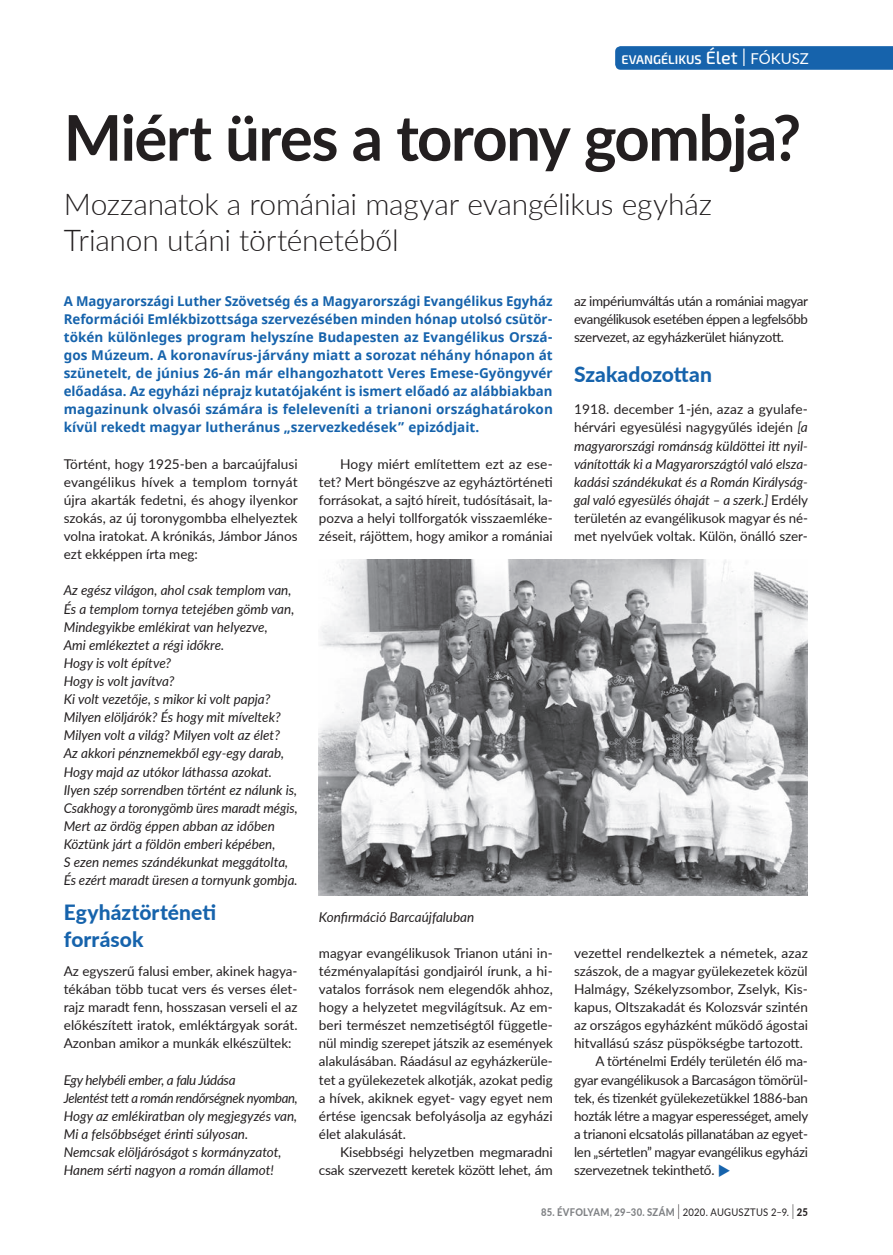
<style>
.page{position:relative;width:893px;height:1255px;background:#fff}
.page>*{position:absolute;margin:0;border:0;box-sizing:border-box;transform-origin:0 0}
.t1{font:700 63px "Lato";letter-spacing:-.025em;color:#231f20}
.t2{font:300 30px/36.2px "Lato";letter-spacing:-.01em;color:#231f20}
.t3{font:800 21px/27px "Lato";letter-spacing:.005em;color:#1663ac}
.t4{font:13.5px/18.1px "Lato";letter-spacing:-.01em;color:#231f20;text-align:justify}
.t5{font:italic 13.5px/18.1px "Lato";color:#231f20}
.t6{font:700 13.5px/18.1px "Noto Sans";letter-spacing:.005em;color:#1663ac;text-align:justify}
.t7{font:600 12.6px "Exo 2";color:#fff}
.t8{font:800 10.5px "Lato";letter-spacing:.025em;color:#808285;scale:.9 1}
.s1{font-weight:500;font-size:18px}
.s2{font-weight:300;font-size:25.2px}
.s3{font-family:"Lato";font-weight:400;font-size:15px}
.s4{font-style:normal}
.s5{color:#1663ac}
.s6{font-weight:300;font-size:21px;color:#231f20}
.s7{font-weight:400;color:#231f20}
.s8{color:#231f20}
</style>
<div class="page">
<svg style="left:615px;top:46px;width:278px;height:24px;background:#1a65ad"></svg>
<img style="left:319px;top:559px;width:489px;height:336px">
<p class="t7" style="left:621px;top:52px;width:189px">EVANGÉLIKUS <span class="s1">Élet</span> <span class="s2">I</span> <span class="s3">FÓKUSZ</span></p>
<h1 class="t1" style="left:64px;top:91px;width:739px">Miért üres a torony gombja?</h1>
<h2 class="t2" style="left:64px;top:185px;width:650px">Mozzanatok a romániai magyar evangélikus egyház<br>Trianon utáni történetéből</h2>
<p class="t6" style="left:64px;top:292px;width:491px">A Magyarországi Luther Szövetség és a Magyarországi Evangélikus Egyház Reformációi Emlékbizottsága szervezésében minden hónap utolsó csütör&shy;tökén különleges program helyszíne Budapesten az Evangélikus Orszá&shy;gos Múzeum. A koronavírus-járvány miatt a sorozat néhány hónapon át szünetelt, de június 26-án már elhangozhatott Veres Emese-Gyöngyvér előadása. Az egyházi néprajz kutatójaként is ismert előadó az alábbiakban magazinunk olvasói számára is feleleveníti a trianoni országhatárokon kívül rekedt magyar lutheránus „szervezkedések” epizódjait.</p>
<p class="t4" style="left:64px;top:454px;width:236px">Történt, hogy 1925-ben a barcaújfalusi evangélikus hívek a templom tornyát újra akarták fedetni, és ahogy ilyenkor szokás, az új toronygombba elhelyeztek volna iratokat. A krónikás, Jámbor János ezt ekképpen írta meg:</p>
<p class="t5" style="left:64px;top:581px;width:235px">Az egész világon, ahol csak templom van, És a templom tornya tetejében gömb van, Mindegyikbe emlékirat van helyezve,<br>Ami emlékeztet a régi időkre.<br>Hogy is volt építve?<br>Hogy is volt javítva?<br>Ki volt vezetője, s mikor ki volt papja?<br>Milyen elöljárók? És hogy mit míveltek?<br>Milyen volt a világ? Milyen volt az élet?<br>Az akkori pénznemekből egy-egy darab, Hogy majd az utókor láthassa azokat.<br>Ilyen szép sorrendben történt ez nálunk is, Csakhogy a toronygömb üres maradt mégis, Mert az ördög éppen abban az időben Köztünk járt a földön emberi képében,<br>S ezen nemes szándékunkat meggátolta, És ezért maradt üresen a tornyunk gombja.</p>
<h3 class="t3" style="left:64px;top:897px;width:154px">Egyháztörténeti források</h3>
<p class="t4" style="left:64px;top:961px;width:235px">Az egyszerű falusi ember, akinek hagya&shy;tékában több tucat vers és verses élet&shy;rajz maradt fenn, hosszasan verseli el az előkészített iratok, emléktárgyak sorát.<br>Azonban amikor a munkák elkészültek:</p>
<p class="t5" style="left:64px;top:1069px;width:235px">Egy helybéli ember, a falu Júdása<br>Jelentést tett a román rendőrségnek nyomban, Hogy az emlékiratban oly megjegyzés van, Mi a felsőbbséget érinti súlyosan.<br>Nemcsak elöljáróságot s kormányzatot, Hanem sérti nagyon a román államot!</p>
<p class="t4" style="left:319px;top:454px;width:235px;text-indent:21px">Hogy miért említettem ezt az ese&shy;tet? Mert böngészve az egyháztörténeti forrásokat, a sajtó híreit, tudósításait, la&shy;pozva a helyi tollforgatók visszaemléke&shy;zéseit, rájöttem, hogy amikor a romániai</p>
<p class="t5" style="left:319px;top:906px;width:157px">Konfirmáció Barcaújfaluban</p>
<p class="t4" style="left:319px;top:943px;width:235px">magyar evangélikusok Trianon utáni in&shy;tézményalapítási gondjairól írunk, a hi&shy;vatalos források nem elegendők ahhoz, hogy a helyzetet megvilágítsuk. Az em&shy;beri természet nemzetiségtől függetle&shy;nül mindig szerepet játszik az események alakulásában. Ráadásul az egyházkerüle&shy;tet a gyülekezetek alkotják, azokat pedig a hívek, akiknek egyet- vagy egyet nem értése igencsak befolyásolja az egyházi élet alakulását.</p>
<p class="t4" style="left:319px;top:1142px;width:235px;text-align:right">Kisebbségi helyzetben megmaradni csak szervezett keretek között lehet, ám</p>
<p class="t4" style="left:574px;top:291px;width:236px">az impériumváltás után a romániai magyar evangélikusok esetében éppen a legfelsőbb szervezet, az egyházkerület hiányzott.</p>
<h3 class="t3" style="left:574px;top:360px;width:139px">Szakadozottan</h3>
<p class="t5" style="left:574px;top:400px;width:236px;text-align:justify"><span class="s4">1918. december 1-jén, azaz a gyulafe&shy;hérvári egyesülési nagygyűlés idején</span> [a magyarországi románság küldöttei itt nyil&shy;vánították ki a Magyarországtól való elsza&shy;kadási szándékukat és a Román Királyság&shy;gal való egyesülés óhaját – a szerk.] <span class="s4">Erdély területén az evangélikusok magyar és né&shy;met nyelvűek voltak. Külön, önálló szer-</span></p>
<p class="t4" style="left:574px;top:943px;width:235px">vezettel rendelkeztek a németek, azaz</p>
<p class="t4" style="left:574px;top:961px;width:235px">szászok, de a magyar gyülekezetek közül</p>
<p class="t4" style="left:574px;top:979px;width:235px">Halmágy, Székelyzsombor, Zselyk, Kis-</p>
<p class="t4" style="left:574px;top:997px;width:235px">kapus, Oltszakadát és Kolozsvár szintén</p>
<p class="t4" style="left:574px;top:1015px;width:235px">az országos egyházként működő ágostai</p>
<p class="t4" style="left:574px;top:1033px;width:230px">hitvallású szász püspökségbe tartozott.</p>
<p class="t4" style="left:595px;top:1051px;width:214px">A történelmi Erdély területén élő ma-</p>
<p class="t4" style="left:574px;top:1069px;width:235px">gyar evangélikusok a Barcaságon tömörül-</p>
<p class="t4" style="left:574px;top:1088px;width:235px">tek, és tizenkét gyülekezetükkel 1886-ban</p>
<p class="t4" style="left:574px;top:1106px;width:236px">hozták létre a magyar esperességet, amely</p>
<p class="t4" style="left:574px;top:1124px;width:235px">a trianoni elcsatolás pillanatában az egyet-</p>
<p class="t4" style="left:574px;top:1142px;width:235px">len „sértetlen” magyar evangélikus egyházi</p>
<p class="t4" style="left:574px;top:1160px;width:158px">szervezetnek tekinthető. <span class="s5">◆</span></p>
<p class="t8" style="left:541px;top:1203px;width:298px">85. ÉVFOLYAM, 29–30. SZÁM <span class="s6">I</span> <span class="s7">2020. AUGUSZTUS 2–9.</span> <span class="s6">I</span> <span class="s8">25</span></p>
</div>
